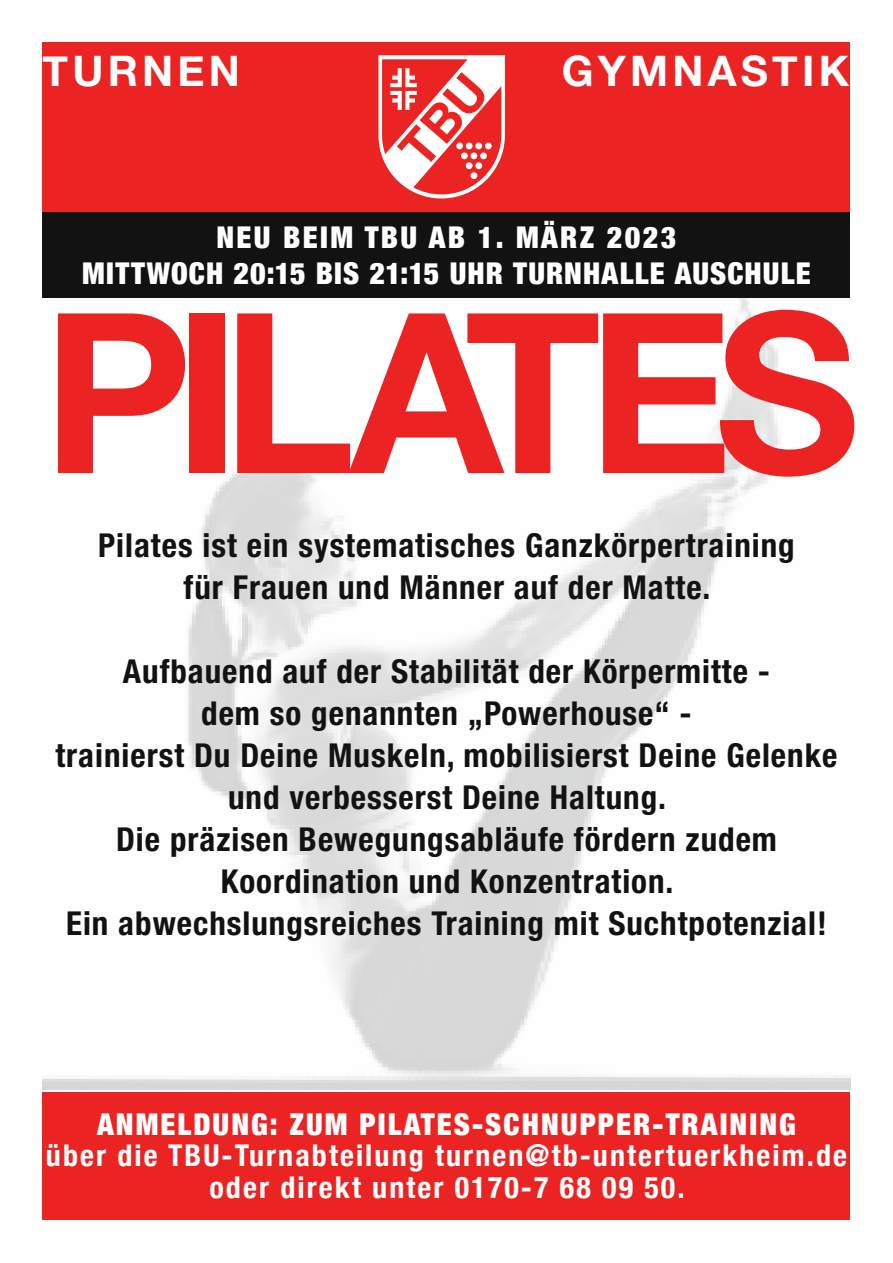
<style>
.page{position:relative;width:893px;height:1263px;background:#fff}
.page>*{position:absolute;margin:0;border:0;box-sizing:border-box;transform-origin:0 0}
.t1{font:700 223.5px "Helvetica Neue";letter-spacing:-.08em;color:#ec2323}
.t2{font:700 42px "Helvetica Neue";letter-spacing:.1em;color:#fff}
.t3{font:700 condensed 33px/42px "Helvetica Neue";letter-spacing:.03em;color:#111211;text-align:center}
.t4{font:700 condensed 30px "Helvetica Neue";letter-spacing:.07em;color:#fff}
.t5{font:900 condensed 30px "Helvetica Neue";letter-spacing:.07em;color:#fff}
.t6{font:900 condensed 30px "Helvetica Neue";letter-spacing:.035em;color:#fff}
</style>
<div class="page">
<div style="left:43px;top:43px;width:807px;height:170px;background:#ec2323"></div>
<div style="left:43px;top:1092px;width:807px;height:127px;background:#ec2323"></div>
<img style="left:43px;top:298px;width:807px;height:791px">
<div style="left:43px;top:213px;width:807px;height:85px;background:#111211"></div>
<svg style="left:378px;top:55px;width:127px;height:143px"></svg>
<p class="t2" style="left:43px;top:38px;width:199px">TURNEN</p>
<p class="t2" style="left:562px;top:38px;width:289px">GYMNASTIK</p>
<p class="t5" style="left:216px;top:212px;width:462px">NEU BEIM TBU AB 1. MÄRZ 2023</p>
<p class="t6" style="left:82px;top:248px;width:730px">MITTWOCH 20:15 BIS 21:15 UHR TURNHALLE AUSCHULE</p>
<p class="t1" style="left:43px;top:218px;width:819px">PILATES</p>
<p class="t3" style="left:98px;top:524px;width:698px">Pilates ist ein systematisches Ganzkörpertraining</p>
<p class="t3" style="left:184px;top:566px;width:528px">für Frauen und Männer auf der Matte.</p>
<p class="t3" style="left:123px;top:650px;width:649px">Aufbauend auf der Stabilität der Körpermitte -</p>
<p class="t3" style="left:201px;top:692px;width:492px">dem so genannten „Powerhouse“ -</p>
<p class="t3" style="left:56px;top:734px;width:783px">trainierst Du Deine Muskeln, mobilisierst Deine Gelenke und verbesserst Deine Haltung.</p>
<p class="t3" style="left:116px;top:818px;width:662px">Die präzisen Bewegungsabläufe fördern zudem</p>
<p class="t3" style="left:221px;top:860px;width:454px">Koordination und Konzentration.</p>
<p class="t3" style="left:66px;top:902px;width:762px">Ein abwechslungsreiches Training mit Suchtpotenzial!</p>
<p class="t5" style="left:97px;top:1099px;width:700px">ANMELDUNG: ZUM PILATES-SCHNUPPER-TRAINING</p>
<p class="t4" style="left:46px;top:1131px;width:803px">über die TBU-Turnabteilung turnen@tb-untertuerkheim.de</p>
<p class="t4" style="left:209px;top:1162px;width:477px">oder direkt unter 0170-7 68 09 50.</p>
</div>
